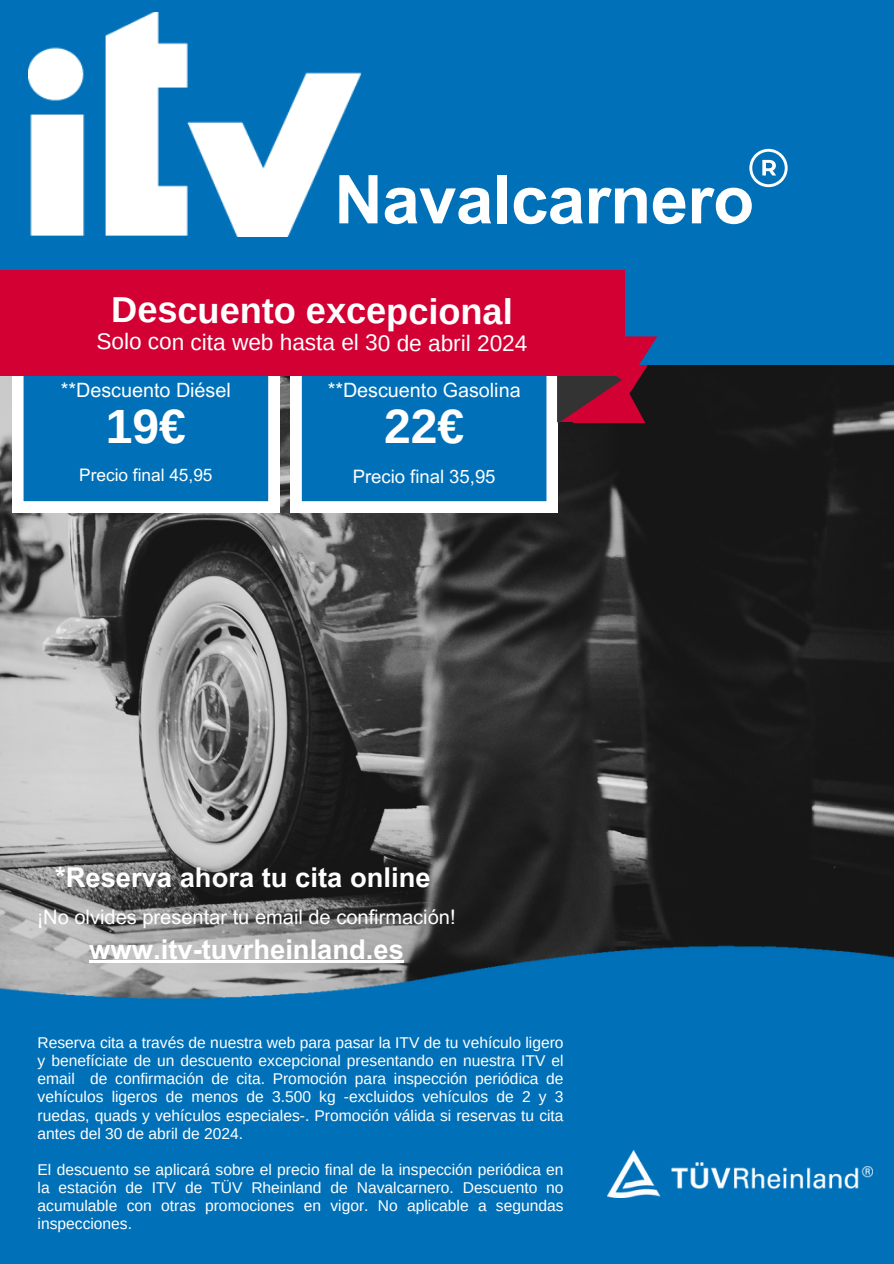
<style>
.page{position:relative;width:894px;height:1264px;background:#fff}
.page>*{position:absolute;margin:0;border:0;box-sizing:border-box;transform-origin:0 0}
.t1{font:700 67.2px "Arial MT Pro";letter-spacing:-.01em;color:#fff}
.t2{font:700 48px "Arimo";color:#fff}
.t3{font:700 36.15px "Arimo";letter-spacing:-.005em;color:#fff}
.t4{font:700 27.3px "Arial MT Pro";color:#fff}
.t5{font:22.65px "Arimo";letter-spacing:-.005em;color:#fff}
.t6{font:20.1px "Arial MT Pro";color:#fff}
.t7{font:19.65px "Arial MT Pro";color:#fff}
.t8{font:18.45px "Arial MT Pro";color:#fff}
.t9{font:17.25px "Arial MT Pro";color:#fff}
.t10{font:15.6px/18.1px "Arimo";color:#fff;text-align:justify}
</style>
<div class="page">
<div style="left:0;top:1113px;width:893px;height:150px;background:#0071b9"></div>
<img style="left:0;top:365px;width:893px;height:572px">
<svg style="left:290px;top:376px;width:267px;height:136px;background:#2686c3"></svg>
<svg style="left:12px;top:376px;width:267px;height:136px;background:#2686c3"></svg>
<div style="left:0;top:0;width:893px;height:365px;background:#0071b9"></div>
<img style="left:0;top:937px;width:893px;height:176px">
<img style="left:607px;top:1150px;width:264px;height:47px">
<svg style="left:518px;top:336px;width:138px;height:87px;background:#6f3457"></svg>
<div style="left:0;top:270px;width:624px;height:106px;background:#d20033"></div>
<hr style="left:89px;top:960px;width:315px;height:3px;background:#fff">
<img style="left:29px;top:12px;width:332px;height:224px">
<svg style="left:749px;top:149px;width:38px;height:38px"></svg>
<p class="t1" style="left:334px;top:174px;width:421px">Navalcarnero</p>
<h5 class="t3" style="left:111px;top:290px;width:403px">Descuento excepcional</h5>
<h5 class="t5" style="left:96px;top:330px;width:432px">Solo con cita web hasta el 30 de abril 2024</h5>
<h2 class="t7" style="left:61px;top:383px;width:171px">**Descuento Diésel</h2>
<h4 class="t7" style="left:327px;top:383px;width:194px">**Descuento Gasolina</h4>
<p class="t2" style="left:106px;top:400px;width:82px">19€</p>
<h1 class="t2" style="left:384px;top:400px;width:82px">22€</h1>
<h4 class="t9" style="left:79px;top:468px;width:135px">Precio final 45,95</h4>
<p class="t8" style="left:352px;top:469px;width:144px">Precio final 35,95</p>
<p class="t4" style="left:55px;top:867px;width:377px">*Reserva ahora tu cita online</p>
<p class="t6" style="left:38px;top:909px;width:419px">¡No olvides presentar tu email de confirmación!</p>
<h3 class="t4" style="left:89px;top:938px;width:316px">www.itv-tuvrheinland.es</h3>
<h2 class="t10" style="left:38px;top:1033px;width:527px">Reserva cita a través de nuestra web para pasar la ITV de tu vehículo ligero y benefíciate de un descuento excepcional presentando en nuestra ITV el email de confirmación de cita. Promoción para inspección periódica de vehículos ligeros de menos de 3.500 kg -excluidos vehículos de 2 y 3 ruedas, quads y vehículos especiales-. Promoción válida si reservas tu cita antes del 30 de abril de 2024.</h2>
<h4 class="t10" style="left:38px;top:1160px;width:527px">El descuento se aplicará sobre el precio final de la inspección periódica en la estación de ITV de TÜV Rheinland de Navalcarnero. Descuento no acumulable con otras promociones en vigor. No aplicable a segundas inspecciones.</h4>
</div>
